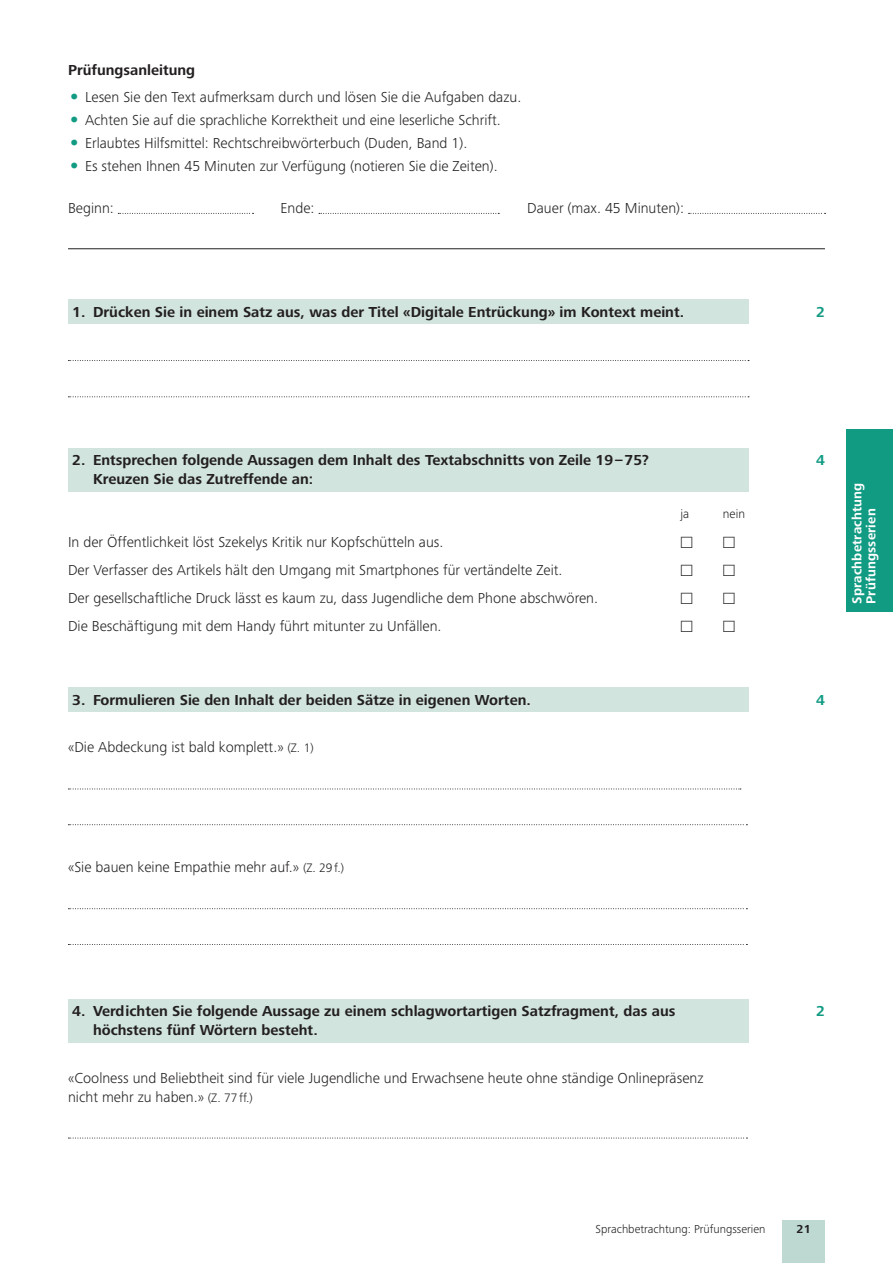
<style>
.page{position:relative;width:893px;height:1263px;background:#fff}
.page>*{position:absolute;margin:0;border:0;box-sizing:border-box;transform-origin:0 0}
.t1{font:300 15px/18.8px "Frutiger Next Pro";color:#231f20}
.t2{font:700 15px/18.8px "Frutiger Next Pro";color:#231f20}
.t3{font:15px "European Pi Three";color:#231f20}
.t4{font:700 15px "Frutiger Next Pro";color:#129b83}
.t5{font:700 13.5px/14.2px "Frutiger Next Pro";letter-spacing:.015em;color:#fff}
.t6{font:300 12.75px "Frutiger Next Pro";color:#231f20}
.t7{font:300 12px "Frutiger Next Pro";color:#231f20}
.t8{font:700 12px "Frutiger Next Pro";color:#231f20}
.s1{font-weight:700;font-size:21px;color:#129b83}
.s2{font-size:12.75px}
</style>
<div class="page">
<div style="left:782px;top:1220px;width:43px;height:42px;background:#bdd9d1"></div>
<div style="left:846px;top:429px;width:47px;height:183px;background:#129b83"></div>
<svg style="left:118px;top:213px;width:136px;height:1px"></svg>
<svg style="left:319px;top:213px;width:180px;height:1px"></svg>
<svg style="left:688px;top:213px;width:138px;height:1px"></svg>
<hr style="left:68px;top:248px;width:757px;height:1px;background:#231f20">
<div style="left:68px;top:299px;width:680px;height:25px;background:#d1e4de"></div>
<svg style="left:68px;top:360px;width:681px;height:1px"></svg>
<svg style="left:68px;top:396px;width:681px;height:1px"></svg>
<div style="left:68px;top:448px;width:680px;height:44px;background:#d1e4de"></div>
<div style="left:68px;top:687px;width:680px;height:25px;background:#d1e4de"></div>
<svg style="left:68px;top:789px;width:673px;height:1px"></svg>
<svg style="left:68px;top:824px;width:679px;height:1px"></svg>
<svg style="left:68px;top:908px;width:679px;height:1px"></svg>
<svg style="left:68px;top:944px;width:679px;height:1px"></svg>
<div style="left:68px;top:999px;width:680px;height:44px;background:#d1e4de"></div>
<svg style="left:68px;top:1138px;width:679px;height:1px"></svg>
<p class="t2" style="left:68px;top:62px;width:129px">Prüfungsanleitung</p>
<p class="t1" style="left:68px;top:89px;width:455px"><span class="s1">•</span> Lesen Sie den Text aufmerksam durch und lösen Sie die Aufgaben dazu.</p>
<p class="t1" style="left:68px;top:112px;width:434px"><span class="s1">•</span> Achten Sie auf die sprachliche Korrektheit und eine leserliche Schrift.</p>
<p class="t1" style="left:68px;top:135px;width:401px"><span class="s1">•</span> Erlaubtes Hilfsmittel: Rechtschreibwörterbuch (Duden, Band 1).</p>
<p class="t1" style="left:68px;top:158px;width:431px"><span class="s1">•</span> Es stehen Ihnen 45 Minuten zur Verfügung (notieren Sie die Zeiten).</p>
<p class="t1" style="left:68px;top:200px;width:47px">Beginn:</p>
<p class="t1" style="left:281px;top:200px;width:35px">Ende:</p>
<p class="t1" style="left:527px;top:200px;width:158px">Dauer (max. 45 Minuten):</p>
<p class="t2" style="left:72px;top:304px;width:613px">1. Drücken Sie in einem Satz aus, was der Titel «Digitale Entrückung» im Kontext meint.</p>
<p class="t4" style="left:816px;top:306px;width:10px">2</p>
<p class="t2" style="left:93px;top:452px;width:557px;text-indent:-21px">2. Entsprechen folgende Aussagen dem Inhalt des Textabschnitts von Zeile 19 – 75?<br>Kreuzen Sie das Zutreffende an:</p>
<p class="t4" style="left:816px;top:455px;width:10px">4</p>
<p class="t6" style="left:680px;top:509px;width:10px">ja</p>
<p class="t6" style="left:723px;top:509px;width:24px">nein</p>
<p class="t1" style="left:68px;top:534px;width:377px">In der Öffentlichkeit löst Szekelys Kritik nur Kopfschütteln aus.</p>
<p class="t3" style="left:680px;top:533px;width:57px">- -</p>
<p class="t1" style="left:68px;top:562px;width:496px">Der Verfasser des Artikels hält den Umgang mit Smartphones für vertändelte Zeit.</p>
<p class="t3" style="left:680px;top:561px;width:57px">- -</p>
<p class="t1" style="left:68px;top:590px;width:532px">Der gesellschaftliche Druck lässt es kaum zu, dass Jugendliche dem Phone abschwören.</p>
<p class="t3" style="left:680px;top:589px;width:57px">- -</p>
<p class="t1" style="left:68px;top:618px;width:375px">Die Beschäftigung mit dem Handy führt mitunter zu Unfällen.</p>
<p class="t3" style="left:680px;top:617px;width:57px">- -</p>
<p class="t2" style="left:72px;top:691px;width:460px">3. Formulieren Sie den Inhalt der beiden Sätze in eigenen Worten.</p>
<p class="t4" style="left:816px;top:694px;width:10px">4</p>
<p class="t1" style="left:68px;top:739px;width:247px">«Die Abdeckung ist bald komplett.» <span class="s2">(Z. 1)</span></p>
<p class="t5" style="left:851px;top:604px;width:123px;rotate:-90deg">Sprachbetrachtung<br>Prüfungsserien</p>
<p class="t1" style="left:68px;top:859px;width:278px">«Sie bauen keine Empathie mehr auf.» <span class="s2">(Z. 29 f.)</span></p>
<p class="t2" style="left:93px;top:1003px;width:584px;text-indent:-21px">4. Verdichten Sie folgende Aussage zu einem schlagwortartigen Satzfragment, das aus höchstens fünf Wörtern besteht.</p>
<p class="t4" style="left:816px;top:1005px;width:10px">2</p>
<p class="t1" style="left:68px;top:1070px;width:637px">«Coolness und Beliebtheit sind für viele Jugendliche und Erwachsene heute ohne ständige Onlinepräsenz nicht mehr zu haben.» <span class="s2">(Z. 77 ff.)</span></p>
<p class="t7" style="left:595px;top:1225px;width:171px">Sprachbetrachtung: Prüfungsserien</p>
<p class="t8" style="left:797px;top:1225px;width:16px">21</p>
</div>
